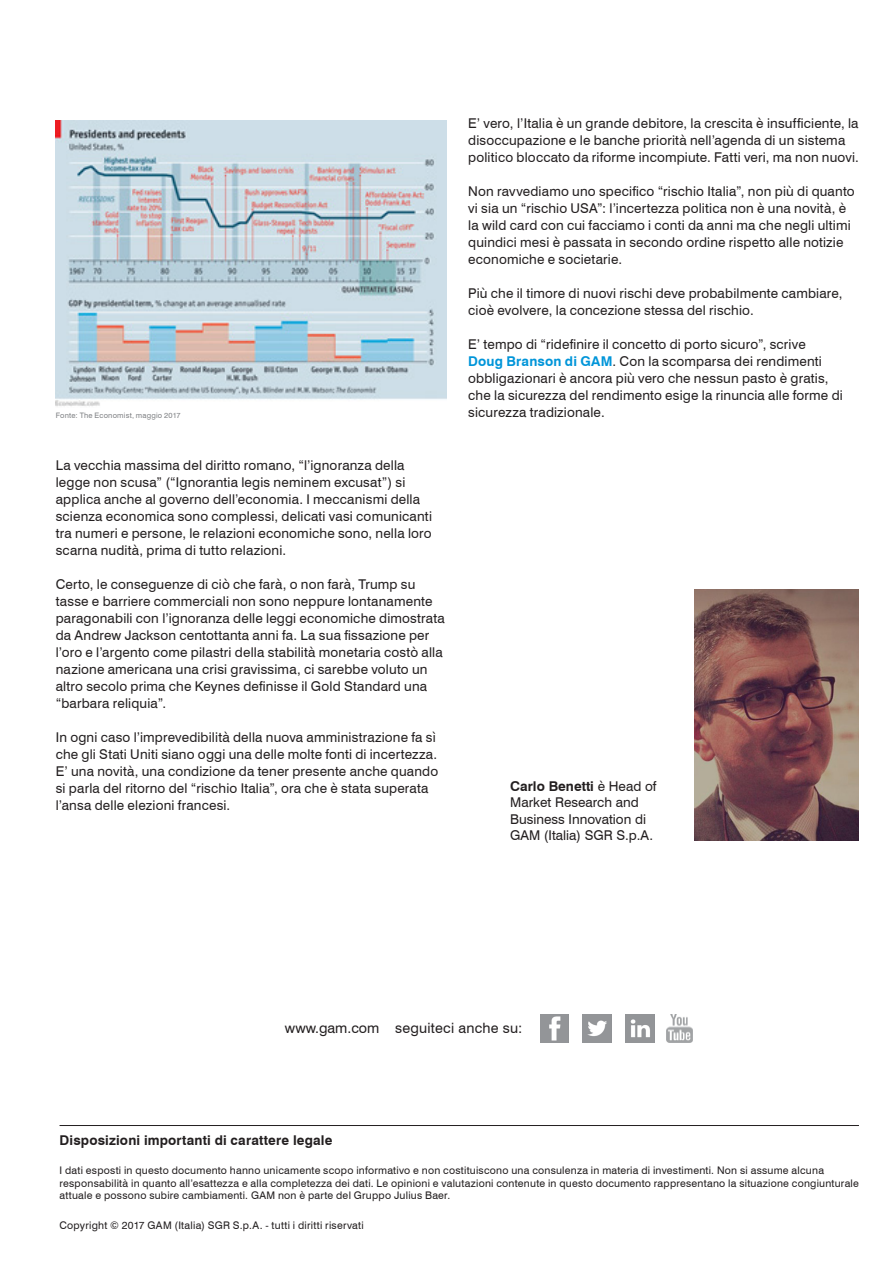
<style>
.page{position:relative;width:893px;height:1263px;background:#fff}
.page>*{position:absolute;margin:0;border:0;box-sizing:border-box;transform-origin:0 0}
.t1{font:14.25px "Swiss 721 BT";letter-spacing:.015em;color:#231f20}
.Footnotes_-_5pt___6{font:13.5px/17px "Swiss 721 BT";letter-spacing:.015em;color:#231f20}
._9pt___4mm___2mm_par{font:700 13.5px "Swiss 721 BT";letter-spacing:.01em;color:#231f20}
.t2{font:10.5px/12.6px "Swiss 721 BT";letter-spacing:.02em;color:#231f20}
.Footnotes_-_5pt___6-2{font:7.5px "Swiss 721 BT";letter-spacing:.025em;color:#808285}
.s1{font-weight:700;color:#0095d9}
.s2{font-weight:700}
</style>
<div class="page">
<img style="left:583px;top:1014px;width:28px;height:28px">
<img style="left:540px;top:1014px;width:28px;height:28px">
<img style="left:626px;top:1014px;width:28px;height:28px">
<hr style="left:60px;top:1125px;width:799px;height:1px;background:#231f20">
<img style="left:666px;top:1014px;width:27px;height:28px">
<img style="left:694px;top:589px;width:165px;height:251px">
<img style="left:56px;top:121px;width:390px;height:285px">
<p class="Footnotes_-_5pt___6-2" style="left:56px;top:411px;width:126px">Fonte: The Economist, maggio 2017</p>
<p class="Footnotes_-_5pt___6" style="left:56px;top:456px;width:378px">La vecchia massima del diritto romano, “l’ignoranza della legge non scusa” (“Ignorantia legis neminem excusat”) si applica anche al governo dell’economia. I meccanismi della scienza economica sono complessi, delicati vasi comunicanti tra numeri e persone, le relazioni economiche sono, nella loro scarna nudità, prima di tutto relazioni.</p>
<p class="Footnotes_-_5pt___6" style="left:56px;top:575px;width:390px">Certo, le conseguenze di ciò che farà, o non farà, Trump su tasse e barriere commerciali non sono neppure lontanamente paragonabili con l’ignoranza delle leggi economiche dimostrata da Andrew Jackson centottanta anni fa. La sua fissazione per l’oro e l’argento come pilastri della stabilità monetaria costò alla nazione americana una crisi gravissima, ci sarebbe voluto un altro secolo prima che Keynes definisse il Gold Standard una “barbara reliquia”.</p>
<p class="Footnotes_-_5pt___6" style="left:56px;top:728px;width:384px">In ogni caso l’imprevedibilità della nuova amministrazione fa sì che gli Stati Uniti siano oggi una delle molte fonti di incertezza.<br>E’ una novità, una condizione da tener presente anche quando si parla del ritorno del “rischio Italia”, ora che è stata superata l’ansa delle elezioni francesi.</p>
<p class="Footnotes_-_5pt___6" style="left:468px;top:115px;width:392px">E’ vero, l’Italia è un grande debitore, la crescita è insufficiente, la disoccupazione e le banche priorità nell’agenda di un sistema politico bloccato da riforme incompiute. Fatti veri, ma non nuovi.</p>
<p class="Footnotes_-_5pt___6" style="left:468px;top:183px;width:388px">Non ravvediamo uno specifico “rischio Italia”, non più di quanto vi sia un “rischio USA”: l’incertezza politica non è una novità, è la wild card con cui facciamo i conti da anni ma che negli ultimi quindici mesi è passata in secondo ordine rispetto alle notizie economiche e societarie.</p>
<p class="Footnotes_-_5pt___6" style="left:468px;top:285px;width:376px">Più che il timore di nuovi rischi deve probabilmente cambiare, cioè evolvere, la concezione stessa del rischio.</p>
<p class="Footnotes_-_5pt___6" style="left:468px;top:336px;width:376px">E’ tempo di “ridefinire il concetto di porto sicuro”, scrive <span class="s1">Doug Branson di GAM</span>. Con la scomparsa dei rendimenti obbligazionari è ancora più vero che nessun pasto è gratis, che la sicurezza del rendimento esige la rinuncia alle forme di sicurezza tradizionale.</p>
<p class="Footnotes_-_5pt___6" style="left:510px;top:778px;width:148px;line-height:16.5px"><span class="s2">Carlo Benetti</span> è Head of<br>Market Research and<br>Business Innovation di<br>GAM (Italia) SGR S.p.A.</p>
<p class="t1" style="left:285px;top:1019px;width:239px">www.gam.com seguiteci anche su:</p>
<p class="_9pt___4mm___2mm_par" style="left:60px;top:1131px;width:274px">Disposizioni importanti di carattere legale</p>
<p class="t2" style="left:60px;top:1164px;width:801px">I dati esposti in questo documento hanno unicamente scopo informativo e non costituiscono una consulenza in materia di investimenti. Non si assume alcuna responsabilità in quanto all’esattezza e alla completezza dei dati. Le opinioni e valutazioni contenute in questo documento rappresentano la situazione congiunturale attuale e possono subire cambiamenti. GAM non è parte del Gruppo Julius Baer.</p>
<p class="t2" style="left:60px;top:1219px;width:306px">Copyright © 2017 GAM (Italia) SGR S.p.A. - tutti i diritti riservati</p>
</div>
